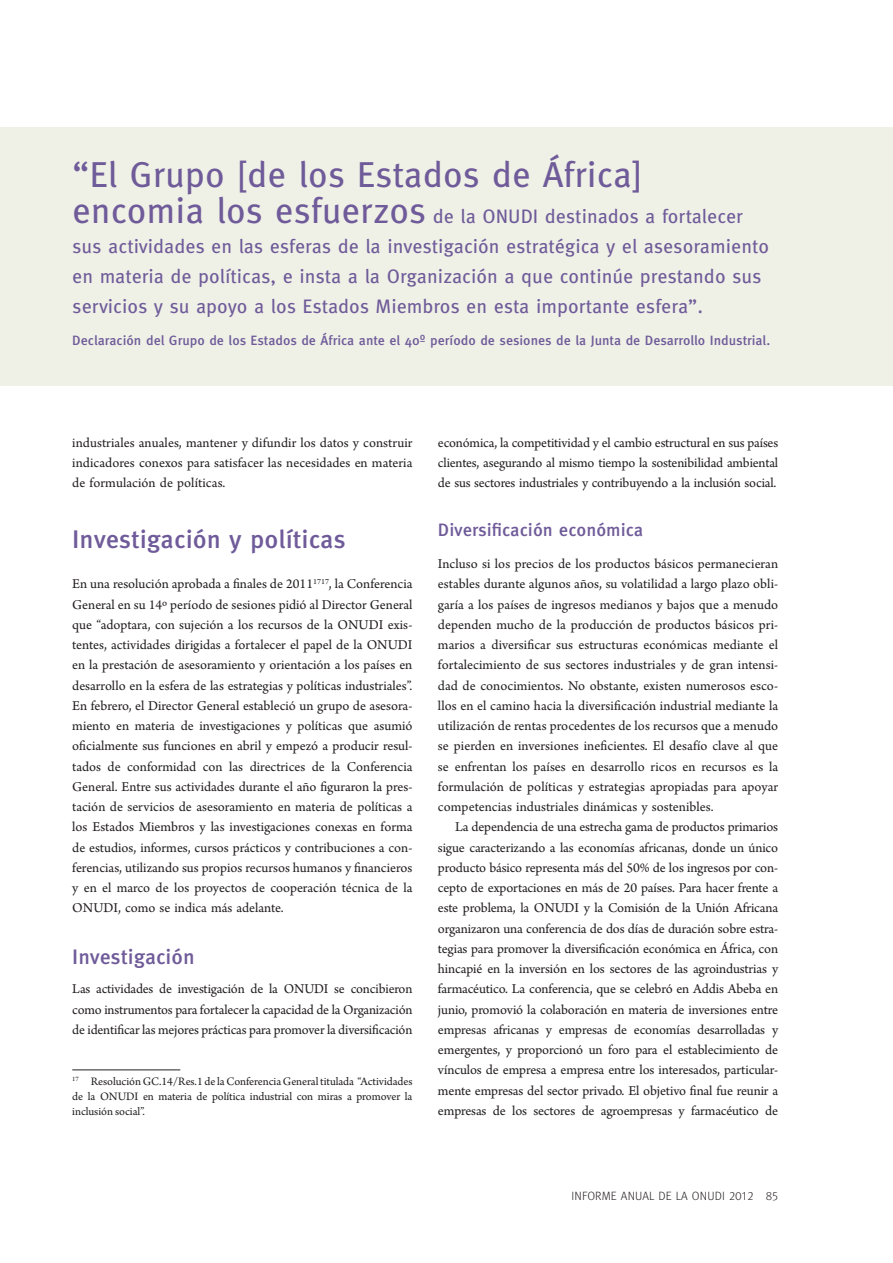
<style>
.page{position:relative;width:893px;height:1263px;background:#fff}
.page>*{position:absolute;margin:0;border:0;box-sizing:border-box;transform-origin:0 0}
.t1{font:36px "Meta OT";color:#6f5b99}
.t2{font:500 25.5px "Meta OT";color:#6f5b99}
.t3{font:500 21px "Meta OT";letter-spacing:-.005em;color:#6f5b99}
.t4{font:19.5px/30px "Meta OT";color:#6f5b99}
.t5{font:500 18px "Meta OT";color:#6f5b99}
.t6{font:14.25px/20.2px "Arno Pro";letter-spacing:-.005em;color:#231f20;text-align:justify}
.t7{font:500 13.5px "Meta OT";color:#6f5b99}
.t8{font:12px/15px "Arno Pro";letter-spacing:-.005em;color:#231f20;text-align:justify}
.t9{font:300 12px "Meta OT";letter-spacing:.01em;color:#231f20}
.s1{font-size:36px}
</style>
<div class="page">
<div style="left:0;top:128px;width:893px;height:258px;background:#eff1e7"></div>
<hr style="left:72px;top:1069px;width:108px;height:1px;background:#231f20">
<h1 class="t1" style="left:72px;top:152px;width:571px">“El Grupo [de los Estados de África]</h1>
<p class="t4" style="left:72px;top:201px;width:698px"><span class="s1">encomia los esfuerzos</span> de la ONUDI destinados a fortalecer sus actividades en las esferas de la investigación estratégica y el asesoramiento en materia de políticas, e insta a la Organización a que continúe prestando sus servicios y su apoyo a los Estados Miembros en esta importante esfera”.</p>
<p class="t7" style="left:72px;top:332px;width:699px">Declaración del Grupo de los Estados de África ante el 40º período de sesiones de la Junta de Desarrollo Industrial.</p>
<p class="t6" style="left:72px;top:433px;width:342px">industriales anuales, mantener y difundir los datos y construir indicadores conexos para satisfacer las necesidades en materia de formulación de políticas.</p>
<h2 class="t2" style="left:72px;top:523px;width:275px">Investigación y políticas</h2>
<p class="t6" style="left:72px;top:575px;width:342px">En una resolución aprobada a finales de 2011<sup>1717</sup>, la Conferencia General en su 14º período de sesiones pidió al Director General que “adoptara, con sujeción a los recursos de la ONUDI exis&shy;tentes, actividades dirigidas a fortalecer el papel de la ONUDI en la prestación de asesoramiento y orientación a los países en desarrollo en la esfera de las estrategias y políticas industriales”.<br>En febrero, el Director General estableció un grupo de asesora&shy;miento en materia de investigaciones y políticas que asumió oficialmente sus funciones en abril y empezó a producir resul&shy;tados de conformidad con las directrices de la Conferencia General. Entre sus actividades durante el año figuraron la pres&shy;tación de servicios de asesoramiento en materia de políticas a los Estados Miembros y las investigaciones conexas en forma de estudios, informes, cursos prácticos y contribuciones a con&shy;ferencias, utilizando sus propios recursos humanos y financieros y en el marco de los proyectos de cooperación técnica de la ONUDI, como se indica más adelante.</p>
<h3 class="t3" style="left:72px;top:943px;width:124px">Investigación</h3>
<p class="t6" style="left:72px;top:980px;width:342px">Las actividades de investigación de la ONUDI se concibieron como instrumentos para fortalecer la capacidad de la Organización de identificar las mejores prácticas para promover la diversificación</p>
<p class="t8" style="left:72px;top:1074px;width:342px"><sup>17</sup> Resolución GC.14/Res.1 de la Conferencia General titulada “Actividades de la ONUDI en materia de política industrial con miras a promover la inclusión social”.</p>
<p class="t6" style="left:438px;top:433px;width:342px">económica, la competitividad y el cambio estructural en sus países clientes, asegurando al mismo tiempo la sostenibilidad ambiental de sus sectores industriales y contribuyendo a la inclusión social.</p>
<p class="t5" style="left:438px;top:519px;width:207px">Diversificación económica</p>
<p class="t6" style="left:438px;top:554px;width:342px">Incluso si los precios de los productos básicos permanecieran estables durante algunos años, su volatilidad a largo plazo obli&shy;garía a los países de ingresos medianos y bajos que a menudo dependen mucho de la producción de productos básicos pri&shy;marios a diversificar sus estructuras económicas mediante el fortalecimiento de sus sectores industriales y de gran intensi&shy;dad de conocimientos. No obstante, existen numerosos esco&shy;llos en el camino hacia la diversificación industrial mediante la utilización de rentas procedentes de los recursos que a menudo se pierden en inversiones ineficientes. El desafío clave al que se enfrentan los países en desarrollo ricos en recursos es la formulación de políticas y estrategias apropiadas para apoyar competencias industriales dinámicas y sostenibles.</p>
<p class="t6" style="left:438px;top:818px;width:342px;text-indent:17px">La dependencia de una estrecha gama de productos primarios sigue caracterizando a las economías africanas, donde un único producto básico representa más del 50% de los ingresos por con&shy;cepto de exportaciones en más de 20 países. Para hacer frente a este problema, la ONUDI y la Comisión de la Unión Africana organizaron una conferencia de dos días de duración sobre estra&shy;tegias para promover la diversificación económica en África, con hincapié en la inversión en los sectores de las agroindustrias y farmacéutico. La conferencia, que se celebró en Addis Abeba en junio, promovió la colaboración en materia de inversiones entre empresas africanas y empresas de economías desarrolladas y emergentes, y proporcionó un foro para el establecimiento de vínculos de empresa a empresa entre los interesados, particular&shy;mente empresas del sector privado. El objetivo final fue reunir a empresas de los sectores de agroempresas y farmacéutico de</p>
<p class="t9" style="left:572px;top:1188px;width:208px">INFORME ANUAL DE LA ONUDI 2012 85</p>
</div>
